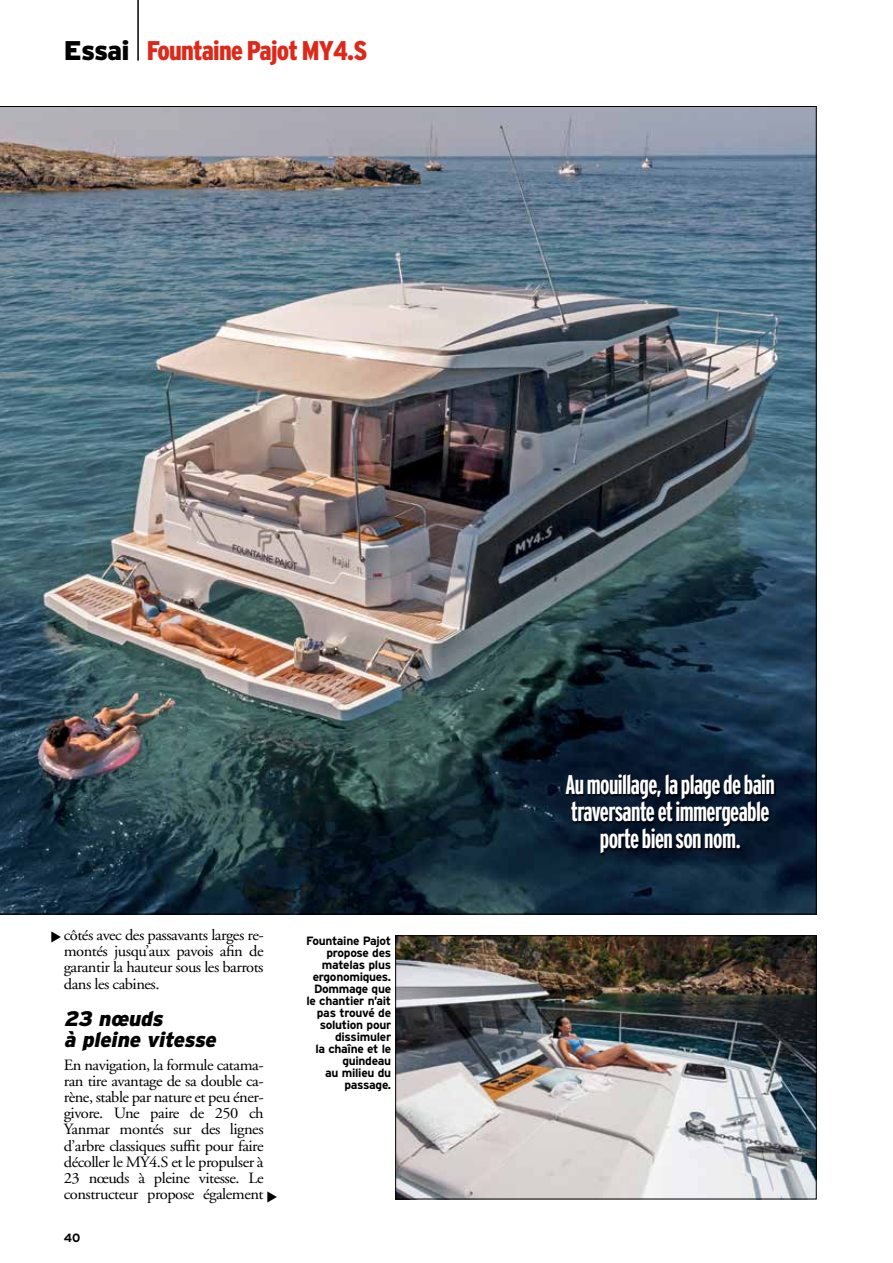
<style>
.page{position:relative;width:893px;height:1263px;background:#fff}
.page>*{position:absolute;margin:0;border:0;box-sizing:border-box;transform-origin:0 0}
.t1{font:700 extra-condensed 27px/27px "Interstate";letter-spacing:-.02em;color:#fff;text-align:center}
.t2{font:900 condensed 27px "Interstate";letter-spacing:-.03em;color:#dc291a}
.t3{font:italic 900 21px/21px "Interstate";color:#000}
.t4{font:15.6px/16.2px "Adobe Garamond";letter-spacing:-.03em;color:#000;text-align:justify;scale:1.05 1}
.t5{font:700 12px/12px "Interstate";letter-spacing:-.025em;color:#000;text-align:right}
.s1{font-stretch:normal;color:#000}
</style>
<div class="page">
<img style="left:0;top:106px;width:816px;height:808px">
<img style="left:397px;top:937px;width:417px;height:260px">
<div style="left:395px;top:935px;width:421px;height:264px;border:1px solid #000"></div>
<div style="left:566px;top:776px;width:210px;height:80px;background:#000;opacity:.75"></div>
<hr style="left:137px;top:0;width:2px;height:61px;background:#000">
<p class="t2" style="left:64px;top:36px;width:305px"><span class="s1">Essai</span> Fountaine Pajot MY4.S</p>
<p class="t4" style="left:64px;top:927px;width:192px">côtés avec des passavants larges re&shy;montés jusqu’aux pavois afin de garantir la hauteur sous les barrots dans les cabines.</p>
<p class="t3" style="left:64px;top:1008px;width:158px">23 nœuds<br>à pleine vitesse</p>
<p class="t4" style="left:64px;top:1057px;width:192px">En navigation, la formule catama&shy;ran tire avantage de sa double ca&shy;rène, stable par nature et peu éner&shy;givore. Une paire de 250 ch Yanmar montés sur des lignes d’arbre classiques suffit pour faire décoller le MY4.S et le propulser à 23 nœuds à pleine vitesse. Le constructeur propose également</p>
<p class="t5" style="left:64px;top:1231px;width:18px">40</p>
<p class="t5" style="left:306px;top:935px;width:86px">Fountaine Pajot propose des matelas plus ergonomiques.<br>Dommage que le chantier n’ait pas trouvé de solution pour dissimuler<br>la chaîne et le guindeau<br>au milieu du passage.</p>
<p class="t1" style="left:566px;top:771px;width:211px">Au mouillage, la plage de bain traversante et immergeable porte bien son nom.</p>
</div>
